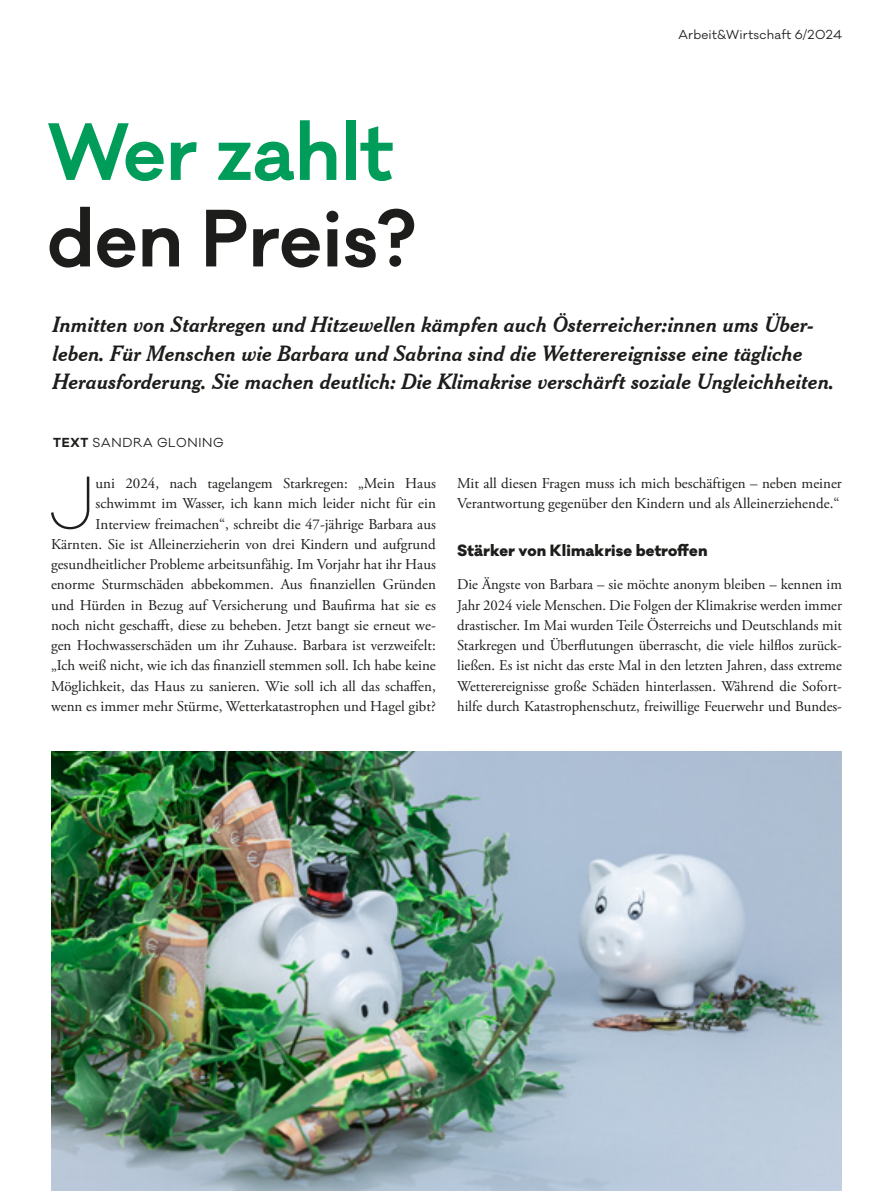
<style>
.page{position:relative;width:893px;height:1191px;background:#fff}
.page>*{position:absolute;margin:0;border:0;box-sizing:border-box;transform-origin:0 0}
.t1{font:600 74.55px "Galano Classic";letter-spacing:-.005em;color:#1d1d1b}
.t2{font:600 74.55px "Galano Classic";letter-spacing:-.005em;color:#009d5a}
.t3{font:200 68.25px "Galano Classic";color:#1d1d1b}
.t4{font:21px/28.5px "Cheltenham BT Bold Italic Headline";letter-spacing:-.005em;color:#1d1d1b}
.t5{font:15px/20.2px "Adobe Garamond Pro";color:#1d1d1b;text-align:right}
.t6{font:800 15px "Galano Classic";letter-spacing:.01em;color:#1d1d1b}
.t7{font:12px "Galano Classic";letter-spacing:.025em;color:#1d1d1b}
.t8{font:12px "Galano Classic";letter-spacing:.06em;color:#1d1d1b}
.s1{font-weight:700}
</style>
<div class="page">
<img style="left:51px;top:751px;width:791px;height:440px">
<h1 class="t2" style="left:47px;top:103px;width:347px">Wer zahlt</h1>
<h1 class="t1" style="left:47px;top:189px;width:370px">den Preis?</h1>
<p class="t7" style="left:678px;top:27px;width:165px">Arbeit&amp;Wirtschaft 6/2024</p>
<p class="t4" style="left:53px;top:310px;width:783px">Inmitten von Starkregen und Hitzewellen kämpfen auch Österreicher:innen ums Über&shy;leben. Für Menschen wie Barbara und Sabrina sind die Wetterereignisse eine tägliche<br>Herausforderung. Sie machen deutlich: Die Klimakrise verschärft soziale Ungleichheiten.</p>
<p class="t8" style="left:53px;top:435px;width:172px"><span class="s1">TEXT</span> SANDRA GLONING</p>
<h2 class="t3" style="left:49px;top:459px;width:48px">J</h2>
<p class="t5" style="left:51px;top:473px;width:386px">uni 2024, nach tagelangem Starkregen: „Mein Haus schwimmt im Wasser, ich kann mich leider nicht für ein Interview freimachen“, schreibt die 47-jährige Barbara aus Kärnten. Sie ist Alleinerzieherin von drei Kindern und aufgrund gesundheitlicher Probleme arbeitsunfähig. Im Vorjahr hat ihr Haus enorme Sturmschäden abbekommen. Aus finanziellen Gründen und Hürden in Bezug auf Versicherung und Baufirma hat sie es noch nicht geschafft, diese zu beheben. Jetzt bangt sie erneut we&shy;gen Hochwasserschäden um ihr Zuhause. Barbara ist verzweifelt: „Ich weiß nicht, wie ich das finanziell stemmen soll. Ich habe keine Möglichkeit, das Haus zu sanieren. Wie soll ich all das schaffen, wenn es immer mehr Stürme, Wetterkatastrophen und Hagel gibt?</p>
<p class="t5" style="left:457px;top:473px;width:386px;text-align:left">Mit all diesen Fragen muss ich mich beschäftigen – neben meiner<br>Verantwortung gegenüber den Kindern und als Alleinerziehende.“</p>
<p class="t6" style="left:457px;top:540px;width:252px">Stärker von Klimakrise betroffen</p>
<p class="t5" style="left:457px;top:575px;width:386px;text-align:justify">Die Ängste von Barbara – sie möchte anonym bleiben – kennen im Jahr 2024 viele Menschen. Die Folgen der Klimakrise werden immer drastischer. Im Mai wurden Teile Österreichs und Deutschlands mit Starkregen und Überflutungen überrascht, die viele hilflos zurück&shy;ließen. Es ist nicht das erste Mal in den letzten Jahren, dass extreme Wetterereignisse große Schäden hinterlassen. Während die Sofort&shy;hilfe durch Katastrophenschutz, freiwillige Feuerwehr und Bundes-</p>
</div>
